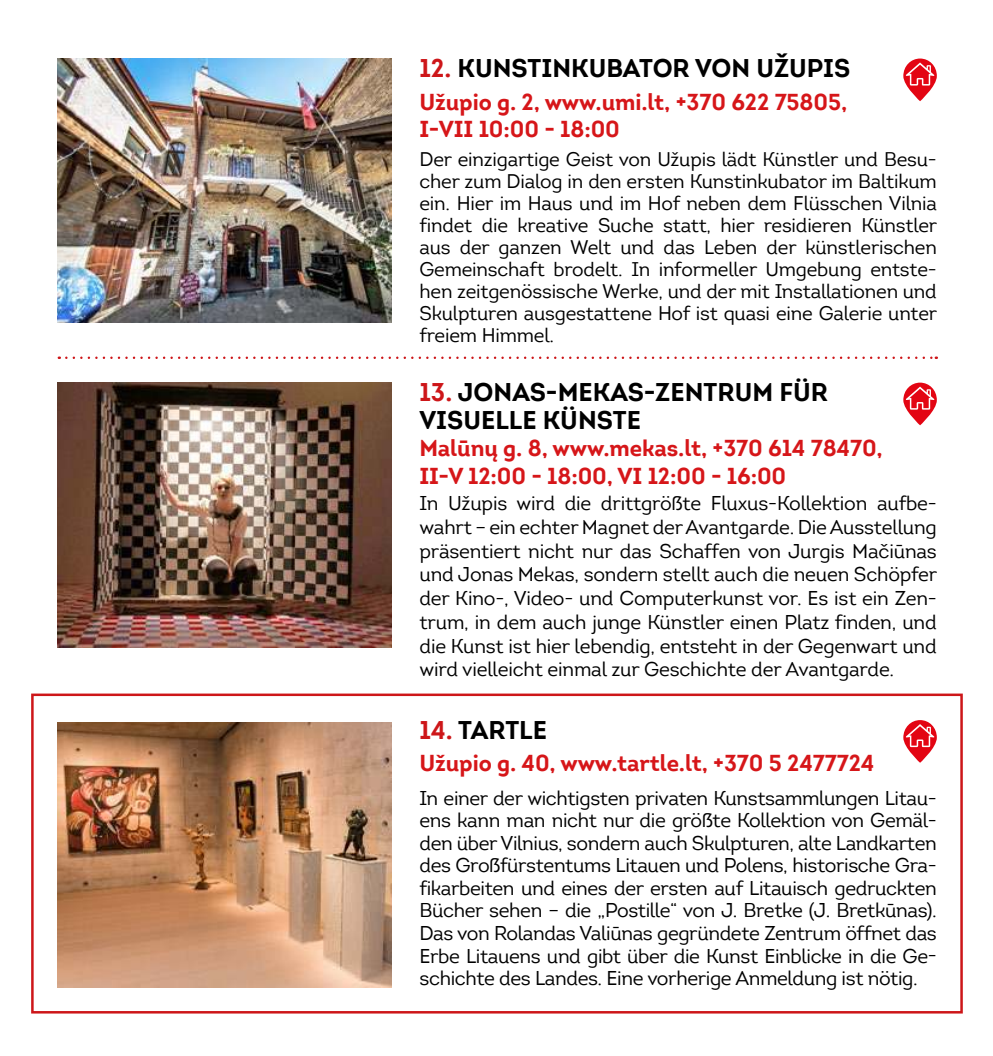
<style>
.page{position:relative;width:993px;height:1056px;background:#fff}
.page>*{position:absolute;margin:0;border:0;box-sizing:border-box;transform-origin:0 0}
.t1{font:700 25px/27.5px "Intro";color:#000}
.t2{font:700 22.5px/27.5px "Intro";letter-spacing:-.005em;color:#d61619}
.t3{font:19.5px/22.5px "Intro";letter-spacing:-.02em;color:#000;text-align:justify}
.t4{font:19.25px/22px "Intro";letter-spacing:-.01em;color:#000;text-align:justify}
.s1{color:#cd1619}
</style>
<div class="page">
<img style="left:57px;top:59px;width:334px;height:264px">
<svg style="left:66px;top:356px;width:870px;height:3px"></svg>
<img style="left:57px;top:383px;width:334px;height:264px">
<img style="left:57px;top:723px;width:334px;height:264px">
<div style="left:31px;top:693px;width:931px;height:320px;border:3px solid #cd1619"></div>
<svg style="left:903px;top:59px;width:33px;height:42px"></svg>
<svg style="left:903px;top:383px;width:33px;height:42px"></svg>
<svg style="left:903px;top:720px;width:33px;height:43px"></svg>
<p class="t1" style="left:419px;top:55px;width:432px"><span class="s1">12.</span> KUNSTINKUBATOR VON UŽUPIS</p>
<p class="t2" style="left:419px;top:88px;width:429px">Užupio g. 2, www.umi.lt, +370 622 75805,<br>I-VII 10:00 - 18:00</p>
<p class="t4" style="left:419px;top:148px;width:519px">Der einzigartige Geist von Užupis lädt Künstler und Besu&shy;cher zum Dialog in den ersten Kunstinkubator im Baltikum ein. Hier im Haus und im Hof neben dem Flüsschen Vilnia findet die kreative Suche statt, hier residieren Künstler aus der ganzen Welt und das Leben der künstlerischen Gemeinschaft brodelt. In informeller Umgebung entste&shy;hen zeitgenössische Werke, und der mit Installationen und Skulpturen ausgestattene Hof ist quasi eine Galerie unter freiem Himmel.</p>
<p class="t1" style="left:419px;top:379px;width:410px"><span class="s1">13.</span> JONAS-MEKAS-ZENTRUM FÜR<br>VISUELLE KÜNSTE</p>
<p class="t2" style="left:419px;top:435px;width:464px">Malūnų g. 8, www.mekas.lt, +370 614 78470,<br>II-V 12:00 - 18:00, VI 12:00 - 16:00</p>
<p class="t3" style="left:419px;top:491px;width:519px;line-height:23.8px">In Užupis wird die drittgrößte Fluxus-Kollektion aufbe&shy;wahrt – ein echter Magnet der Avantgarde. Die Ausstellung präsentiert nicht nur das Schaffen von Jurgis Mačiūnas und Jonas Mekas, sondern stellt auch die neuen Schöpfer der Kino-, Video- und Computerkunst vor. Es ist ein Zen&shy;trum, in dem auch junge Künstler einen Platz finden, und die Kunst ist hier lebendig, entsteht in der Gegenwart und wird vielleicht einmal zur Geschichte der Avantgarde.</p>
<p class="t1" style="left:419px;top:717px;width:129px"><span class="s1">14.</span> TARTLE</p>
<p class="t2" style="left:419px;top:750px;width:456px">Užupio g. 40, www.tartle.lt, +370 5 2477724</p>
<p class="t3" style="left:419px;top:789px;width:518px">In einer der wichtigsten privaten Kunstsammlungen Litau&shy;ens kann man nicht nur die größte Kollektion von Gemäl&shy;den über Vilnius, sondern auch Skulpturen, alte Landkarten des Großfürstentums Litauen und Polens, historische Gra&shy;fikarbeiten und eines der ersten auf Litauisch gedruckten Bücher sehen – die „Postille“ von J. Bretke (J. Bretkūnas).<br>Das von Rolandas Valiūnas gegründete Zentrum öffnet das Erbe Litauens und gibt über die Kunst Einblicke in die Ge&shy;schichte des Landes. Eine vorherige Anmeldung ist nötig.</p>
</div>
